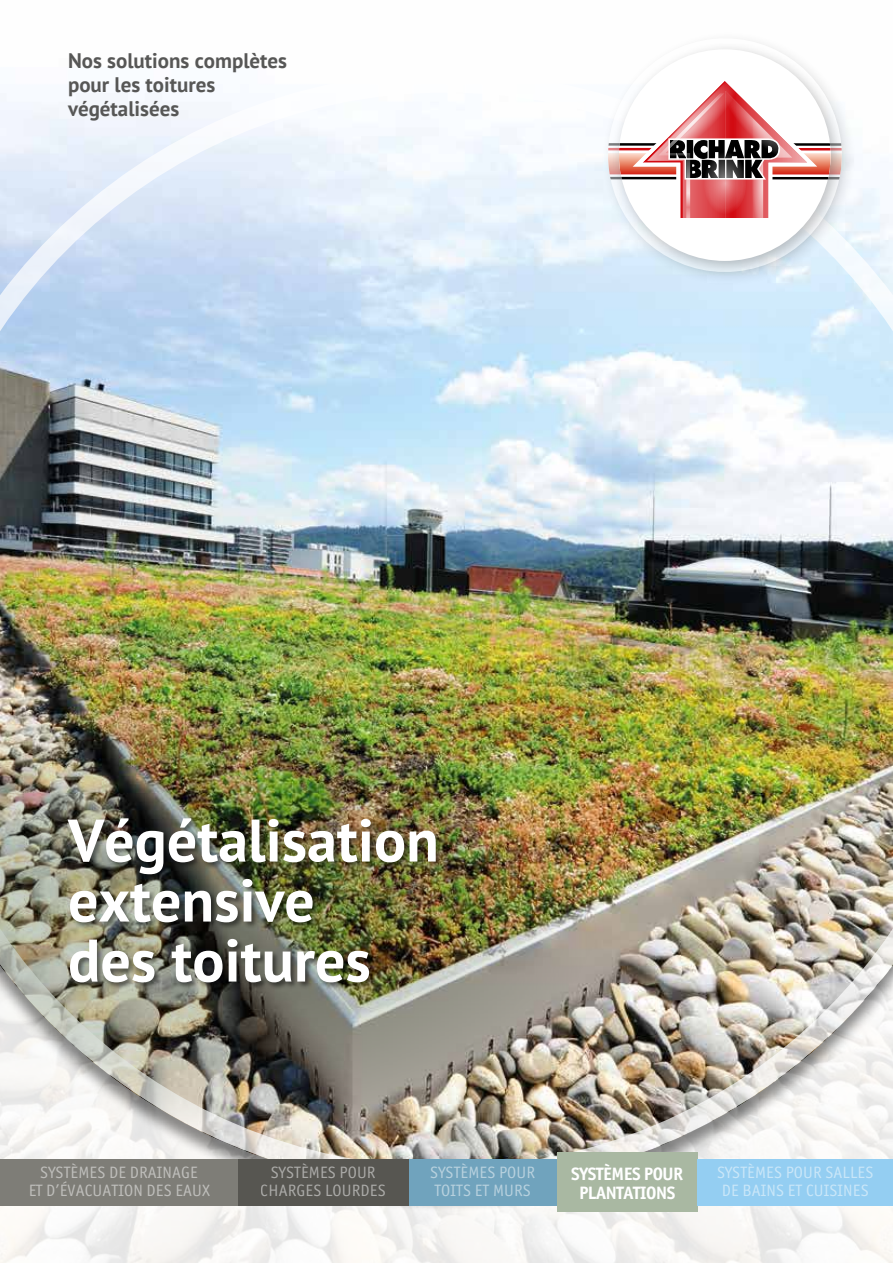
<style>
.page{position:relative;width:893px;height:1263px;background:#fff}
.page>*{position:absolute;margin:0;border:0;box-sizing:border-box;transform-origin:0 0}
.t1{font:700 60px/60px "PT Sans";color:#fff}
.t2{font:700 21px/24px "PT Sans";color:#575756}
.t3{font:700 18px/19.5px "Officina Sans ITC Pro";letter-spacing:-.02em;color:#fff;text-align:center}
.t4{font:16.5px/18px "Officina Sans ITC Pro";letter-spacing:.01em;color:#fff}
</style>
<div class="page">
<img style="left:0;top:93px;width:893px;height:811px">
<img style="left:0;top:699px;width:600px;height:205px">
<div style="left:0;top:904px;width:893px;height:359px;background:#000;opacity:.5"></div>
<div style="left:599px;top:30px;width:259px;height:258px;background:#000;opacity:.25"></div>
<svg style="left:602px;top:33px;width:245px;height:245px"></svg>
<hr style="left:605px;top:143px;width:239px;height:3px;background:#000">
<hr style="left:605px;top:177px;width:239px;height:2px;background:#000">
<hr style="left:605px;top:148px;width:239px;height:3px;background:#d20a11">
<div style="left:610px;top:40px;width:237px;height:237px;background:#000;opacity:.25"></div>
<div style="left:619px;top:49px;width:212px;height:212px;background:#fff;border-radius:50%"></div>
<svg style="left:608px;top:75px;width:234px;height:147px"></svg>
<div style="left:66px;top:817px;width:377px;height:173px;background:#000;opacity:.5"></div>
<div style="left:557px;top:1152px;width:140px;height:60px;background:#a9b8a2"></div>
<div style="left:408px;top:1159px;width:149px;height:46px;background:#70a3bd"></div>
<div style="left:0;top:1159px;width:238px;height:46px;background:#7e7d77"></div>
<div style="left:238px;top:1159px;width:170px;height:46px;background:#575651"></div>
<div style="left:697px;top:1159px;width:196px;height:46px;background:#94cef2"></div>
<p class="t2" style="left:68px;top:48px;width:221px">Nos solutions complètes pour les toitures végétalisées</p>
<h1 class="t1" style="left:68px;top:809px;width:372px">Végétalisation extensive<br>des toitures</h1>
<p class="t3" style="left:571px;top:1164px;width:114px">SYSTÈMES POUR<br>PLANTATIONS</p>
<p class="t4" style="left:28px;top:1164px;width:184px;text-align:center">SYSTÈMES DE DRAINAGE<br>ET D’ÉVACUATION DES EAUX</p>
<p class="t4" style="left:261px;top:1164px;width:126px;text-align:center">SYSTÈMES POUR<br>CHARGES LOURDES</p>
<p class="t4" style="left:717px;top:1164px;width:158px">SYSTÈMES POUR SALLES<br>DE BAINS ET CUISINES</p>
<p class="t4" style="left:430px;top:1164px;width:106px">SYSTÈMES POUR<br>TOITS ET MURS</p>
</div>
